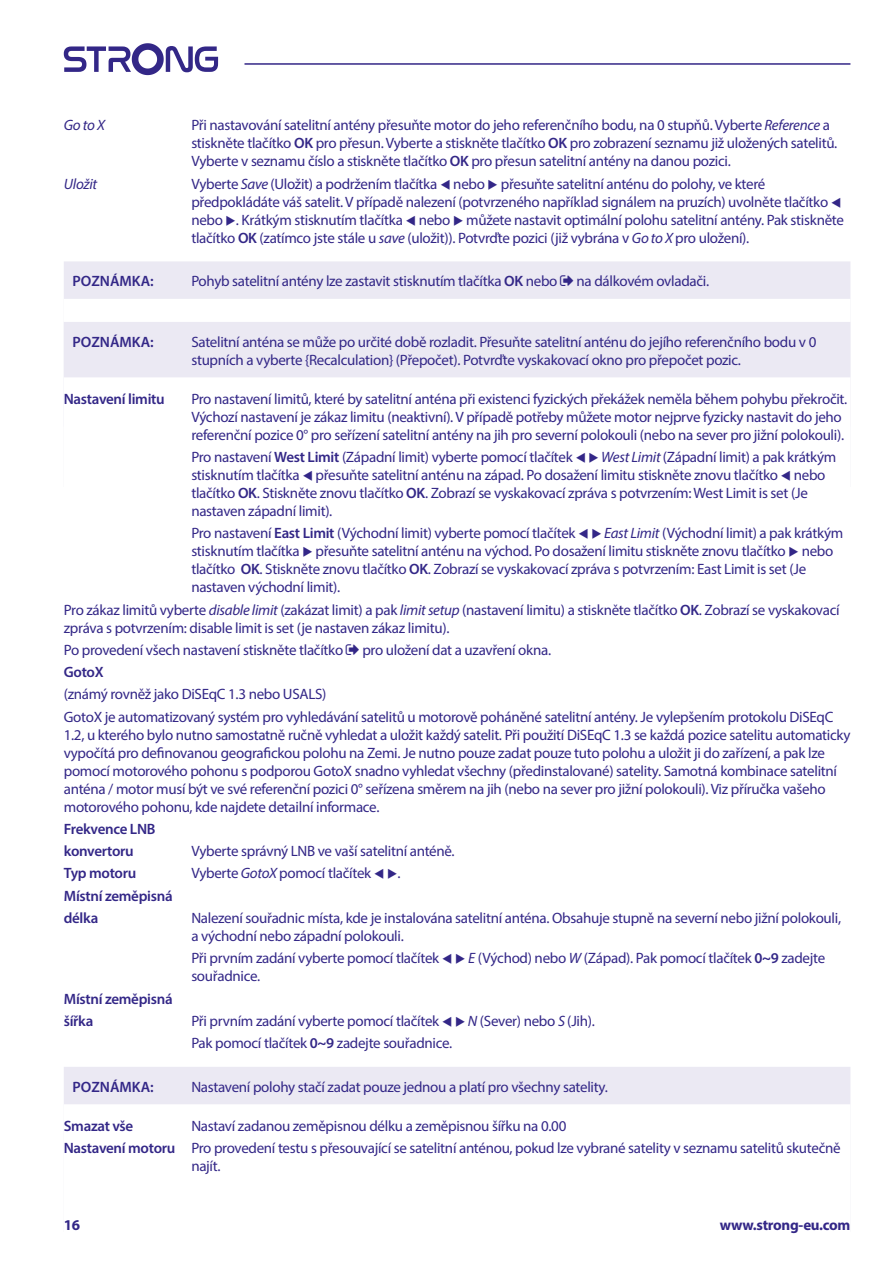
<style>
.page{position:relative;width:893px;height:1263px;background:#fff}
.page>*{position:absolute;margin:0;border:0;box-sizing:border-box;transform-origin:0 0}
.t1{font:15px/18px "Myriad Pro";letter-spacing:-.02em;color:#332787}
.t2{font:600 15px/22.2px "Myriad Pro";letter-spacing:-.02em;color:#332787}
.t3{font:600 15px "Myriad Pro";color:#332787}
.t4{font:700 15px "Myriad Pro";letter-spacing:-.02em;color:#332787}
.t5{font:italic 15px "Myriad Pro";letter-spacing:-.02em;color:#332787}
.s1{font-style:italic}
.s2{font-weight:600}
</style>
<div class="page">
<svg style="left:64px;top:43px;width:154px;height:32px"></svg>
<hr style="left:244px;top:63px;width:606px;height:2px;background:#332787">
<div style="left:64px;top:261px;width:786px;height:165px;background:#ebe9f3"></div>
<div style="left:64px;top:299px;width:786px;height:135px;background:#fff"></div>
<div style="left:64px;top:322px;width:786px;height:165px;background:#ebe9f3"></div>
<div style="left:64px;top:377px;width:786px;height:135px;background:#fff"></div>
<div style="left:64px;top:1067px;width:786px;height:165px;background:#ebe9f3"></div>
<div style="left:64px;top:1104px;width:786px;height:135px;background:#fff"></div>
<p class="t5" style="left:64px;top:116px;width:43px">Go to X</p>
<p class="t1" style="left:191px;top:116px;width:647px">Při nastavování satelitní antény přesuňte motor do jeho referenčního bodu, na 0 stupňů. Vyberte <span class="s1">Reference</span> a stiskněte tlačítko <span class="s2">OK</span> pro přesun. Vyberte a stiskněte tlačítko <span class="s2">OK</span> pro zobrazení seznamu již uložených satelitů.<br>Vyberte v seznamu číslo a stiskněte tlačítko <span class="s2">OK</span> pro přesun satelitní antény na danou pozici.</p>
<p class="t5" style="left:64px;top:174px;width:35px">Uložit</p>
<p class="t1" style="left:191px;top:174px;width:654px">Vyberte <span class="s1">Save</span> (Uložit) a podržením tlačítka ▼ nebo ◆ přesuňte satelitní anténu do polohy, ve které předpokládáte váš satelit. V případě nalezení (potvrzeného například signálem na pruzích) uvolněte tlačítko ▼ nebo ◆. Krátkým stisknutím tlačítka ▼ nebo ◆ můžete nastavit optimální polohu satelitní antény. Pak stiskněte tlačítko <span class="s2">OK</span> (zatímco jste stále u <span class="s1">save</span> (uložit)). Potvrďte pozici (již vybrána v <span class="s1">Go to X</span> pro uložení).</p>
<p class="t3" style="left:72px;top:271px;width:83px">POZNÁMKA:</p>
<p class="t1" style="left:191px;top:272px;width:368px">Pohyb satelitní antény lze zastavit stisknutím tlačítka <span class="s2">OK</span> nebo</p>
<p class="t1" style="left:577px;top:272px;width:134px">na dálkovém ovladači.</p>
<p class="t3" style="left:72px;top:332px;width:83px">POZNÁMKA:</p>
<p class="t1" style="left:191px;top:332px;width:627px">Satelitní anténa se může po určité době rozladit. Přesuňte satelitní anténu do jejího referenčního bodu v 0 stupních a vyberte {Recalculation} (Přepočet). Potvrďte vyskakovací okno pro přepočet pozic.</p>
<p class="t2" style="left:64px;top:387px;width:102px">Nastavení limitu</p>
<p class="t1" style="left:191px;top:390px;width:657px">Pro nastavení limitů, které by satelitní anténa při existenci fyzických překážek neměla během pohybu překročit.<br>Výchozí nastavení je zákaz limitu (neaktivní). V případě potřeby můžete motor nejprve fyzicky nastavit do jeho referenční pozice 0° pro seřízení satelitní antény na jih pro severní polokouli (nebo na sever pro jižní polokouli).</p>
<p class="t1" style="left:191px;top:448px;width:647px">Pro nastavení <span class="s2">West Limit</span> (Západní limit) vyberte pomocí tlačítek ▼ ◆ <span class="s1">West Limit</span> (Západní limit) a pak krátkým stisknutím tlačítka ▼ přesuňte satelitní anténu na západ. Po dosažení limitu stiskněte znovu tlačítko ▼ nebo tlačítko <span class="s2">OK</span>. Stiskněte znovu tlačítko <span class="s2">OK</span>. Zobrazí se vyskakovací zpráva s potvrzením: West Limit is set (Je nastaven západní limit).</p>
<p class="t1" style="left:191px;top:524px;width:653px">Pro nastavení <span class="s2">East Limit</span> (Východní limit) vyberte pomocí tlačítek ▼ ◆ <span class="s1">East Limit</span> (Východní limit) a pak krátkým stisknutím tlačítka ◆ přesuňte satelitní anténu na východ. Po dosažení limitu stiskněte znovu tlačítko ◆ nebo tlačítko <span class="s2">OK</span>. Stiskněte znovu tlačítko <span class="s2">OK</span>. Zobrazí se vyskakovací zpráva s potvrzením: East Limit is set (Je nastaven východní limit).</p>
<p class="t1" style="left:64px;top:600px;width:777px">Pro zákaz limitů vyberte <span class="s1">disable limit</span> (zakázat limit) a pak <span class="s1">limit setup</span> (nastavení limitu) a stiskněte tlačítko <span class="s2">OK</span>. Zobrazí se vyskakovací zpráva s potvrzením: disable limit is set (je nastaven zákaz limitu).</p>
<p class="t1" style="left:64px;top:641px;width:281px">Po provedení všech nastavení stiskněte tlačítko</p>
<p class="t1" style="left:362px;top:641px;width:190px">pro uložení dat a uzavření okna.</p>
<p class="t2" style="left:64px;top:661px;width:41px">GotoX</p>
<p class="t1" style="left:64px;top:683px;width:771px;line-height:22.2px">(známý rovněž jako DiSEqC 1.3 nebo USALS)<br>GotoX je automatizovaný systém pro vyhledávání satelitů u motorově poháněné satelitní antény. Je vylepšením protokolu DiSEqC</p>
<p class="t1" style="left:64px;top:725px;width:788px">1.2, u kterého bylo nutno samostatně ručně vyhledat a uložit každý satelit. Při použití DiSEqC 1.3 se každá pozice satelitu automaticky vypočítá pro definovanou geografickou polohu na Zemi. Je nutno pouze zadat pouze tuto polohu a uložit ji do zařízení, a pak lze pomocí motorového pohonu s podporou GotoX snadno vyhledat všechny (předinstalované) satelity. Samotná kombinace satelitní anténa / motor musí být ve své referenční pozici 0° seřízena směrem na jih (nebo na sever pro jižní polokouli). Viz příručka vašeho motorového pohonu, kde najdete detailní informace.</p>
<p class="t2" style="left:64px;top:817px;width:93px">Frekvence LNB konvertoru</p>
<p class="t1" style="left:191px;top:842px;width:265px">Vyberte správný LNB ve vaší satelitní anténě.</p>
<p class="t2" style="left:64px;top:862px;width:74px">Typ motoru</p>
<p class="t1" style="left:191px;top:864px;width:211px">Vyberte <span class="s1">GotoX</span> pomocí tlačítek ▼ ◆.</p>
<p class="t2" style="left:64px;top:884px;width:110px">Místní zeměpisná délka</p>
<p class="t1" style="left:191px;top:909px;width:651px">Nalezení souřadnic místa, kde je instalována satelitní anténa. Obsahuje stupně na severní nebo jižní polokouli, a východní nebo západní polokouli.</p>
<p class="t1" style="left:191px;top:949px;width:635px">Při prvním zadání vyberte pomocí tlačítek ▼ ◆ <span class="s1">E</span> (Východ) nebo <span class="s1">W</span> (Západ). Pak pomocí tlačítek <span class="s2">0~9</span> zadejte souřadnice.</p>
<p class="t2" style="left:64px;top:987px;width:110px">Místní zeměpisná šířka</p>
<p class="t1" style="left:191px;top:1009px;width:405px;line-height:22.2px">Při prvním zadání vyberte pomocí tlačítek ▼ ◆ <span class="s1">N</span> (Sever) nebo <span class="s1">S</span> (Jih).<br>Pak pomocí tlačítek <span class="s2">0~9</span> zadejte souřadnice.</p>
<p class="t3" style="left:72px;top:1077px;width:83px">POZNÁMKA:</p>
<p class="t1" style="left:191px;top:1077px;width:418px">Nastavení polohy stačí zadat pouze jednou a platí pro všechny satelity.</p>
<p class="t2" style="left:64px;top:1114px;width:71px">Smazat vše</p>
<p class="t1" style="left:64px;top:1114px;width:778px;line-height:22.2px;text-indent:128px">Nastaví zadanou zeměpisnou délku a zeměpisnou šířku na 0.00<br><span class="s2">Nastavení motoru</span> Pro provedení testu s přesouvající se satelitní anténou, pokud lze vybrané satelity v seznamu satelitů skutečně</p>
<p class="t1" style="left:191px;top:1157px;width:31px">najít.</p>
<p class="t4" style="left:64px;top:1215px;width:18px">16</p>
<p class="t4" style="left:720px;top:1215px;width:132px">www.strong-eu.com</p>
</div>
